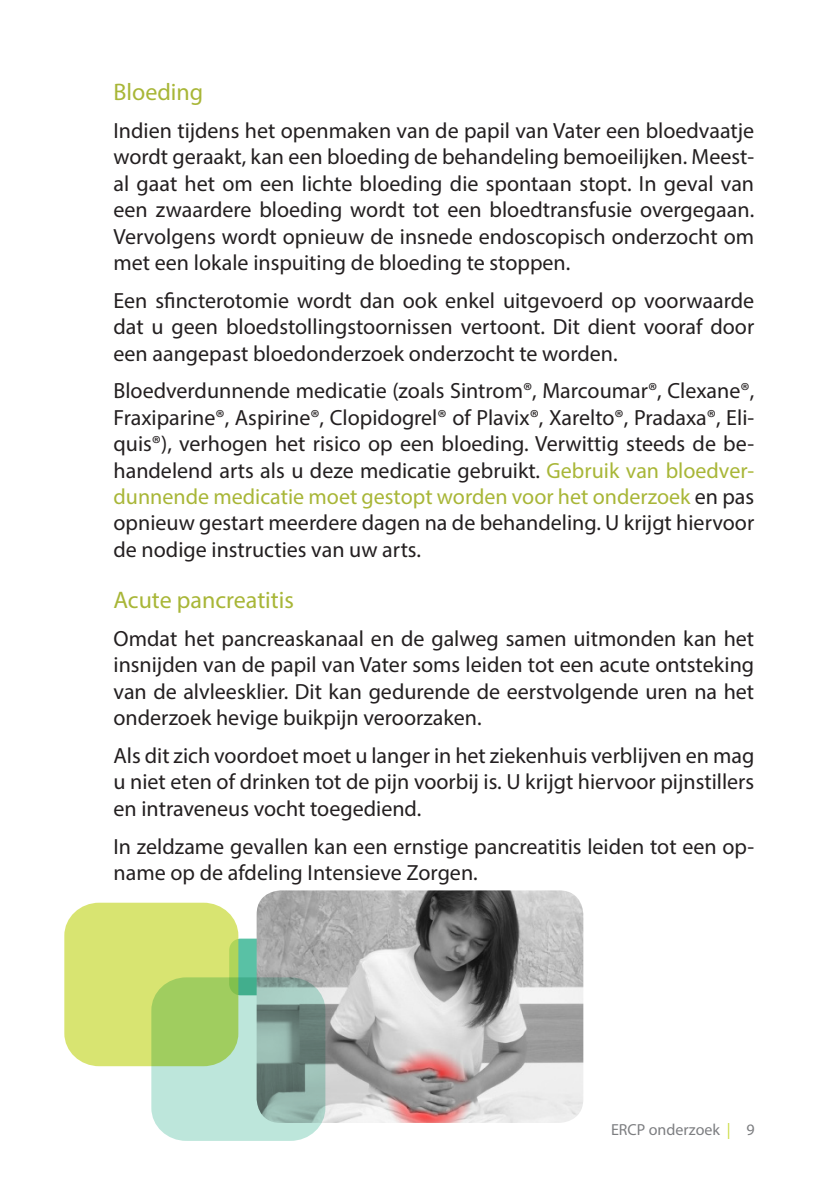
<style>
.page{position:relative;width:840px;height:1191px;background:#fff}
.page>*{position:absolute;margin:0;border:0;box-sizing:border-box;transform-origin:0 0}
.ondertitel{font:24px "Myriad Pro";color:#a8b637}
.body{font:22px/26.4px "Myriad Pro";color:#231f20;text-align:justify}
.t1{font:16px "Myriad Pro";color:#7d7e81}
.s1{color:#a8b637}
.s2{color:#ccdc42}
</style>
<div class="page">
<img style="left:259px;top:890px;width:324px;height:233px">
<svg style="left:64px;top:902px;width:261px;height:238px;background:#bed49f"></svg>
<p class="ondertitel" style="left:113px;top:77px;width:91px">Bloeding</p>
<p class="body" style="left:113px;top:117px;width:642px">Indien tijdens het openmaken van de papil van Vater een bloedvaatje wordt geraakt, kan een bloeding de behandeling bemoeilijken. Meest&shy;al gaat het om een lichte bloeding die spontaan stopt. In geval van een zwaardere bloeding wordt tot een bloedtransfusie overgegaan.<br>Vervolgens wordt opnieuw de insnede endoscopisch onderzocht om met een lokale inspuiting de bloeding te stoppen.</p>
<p class="body" style="left:113px;top:287px;width:642px">Een sfincterotomie wordt dan ook enkel uitgevoerd op voorwaarde dat u geen bloedstollingstoornissen vertoont. Dit dient vooraf door een aangepast bloedonderzoek onderzocht te worden.</p>
<p class="body" style="left:113px;top:377px;width:642px">Bloedverdunnende medicatie (zoals Sintrom®, Marcoumar®, Clexane®, Fraxiparine®, Aspirine®, Clopidogrel® of Plavix®, Xarelto®, Pradaxa®, Eli&shy;quis®), verhogen het risico op een bloeding. Verwittig steeds de be&shy;handelend arts als u deze medicatie gebruikt. <span class="s1">Gebruik van bloedver&shy;dunnende medicatie moet gestopt worden voor het onderzoek</span> en pas opnieuw gestart meerdere dagen na de behandeling. U krijgt hiervoor de nodige instructies van uw arts.</p>
<p class="ondertitel" style="left:113px;top:585px;width:182px">Acute pancreatitis</p>
<p class="body" style="left:113px;top:625px;width:642px">Omdat het pancreaskanaal en de galweg samen uitmonden kan het insnijden van de papil van Vater soms leiden tot een acute ontsteking van de alvleesklier. Dit kan gedurende de eerstvolgende uren na het onderzoek hevige buikpijn veroorzaken.</p>
<p class="body" style="left:113px;top:742px;width:642px">Als dit zich voordoet moet u langer in het ziekenhuis verblijven en mag u niet eten of drinken tot de pijn voorbij is. U krijgt hiervoor pijnstillers en intraveneus vocht toegediend.</p>
<p class="body" style="left:113px;top:832px;width:642px">In zeldzame gevallen kan een ernstige pancreatitis leiden tot een op&shy;name op de afdeling Intensieve Zorgen.</p>
<p class="t1" style="left:610px;top:1119px;width:145px">ERCP onderzoek <span class="s2">|</span> 9</p>
</div>
